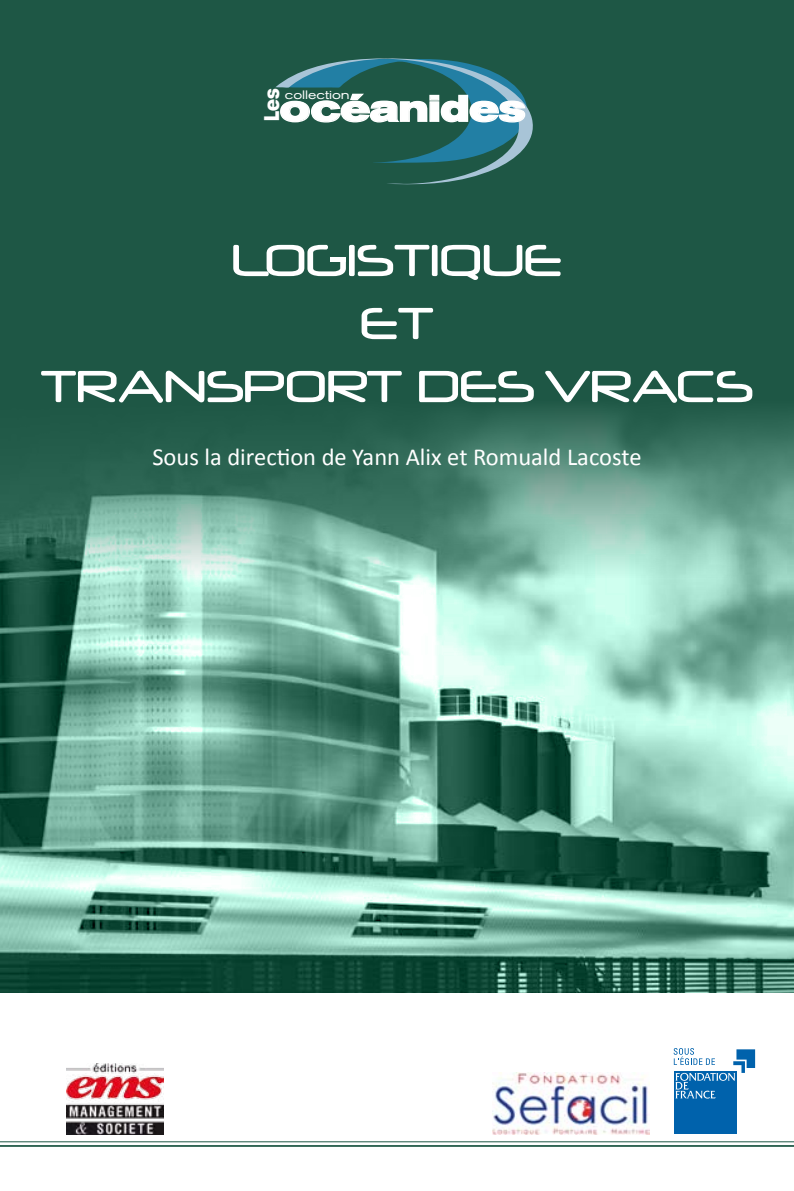
<style>
.page{position:relative;width:794px;height:1191px;background:#fff}
.page>*{position:absolute;margin:0;border:0;box-sizing:border-box;transform-origin:0 0}
.t1{font:52.5px/63px "Neuropol";color:#fff;text-align:center}
.t2{font:700 expanded 36.4px "Akzidenz Grotesk BE";color:#fff}
.t3{font:24.5px "Calibri";color:#fff}
.t4{font:700 expanded 21.18px "Akzidenz Grotesk BE";color:#fff;scale:.69 1}
.t5{font:expanded 12.08px "Akzidenz Grotesk BE";color:#fff}
</style>
<div class="page">
<div style="left:0;top:0;width:794px;height:992px;background:#1e5745"></div>
<img style="left:0;top:409px;width:794px;height:583px">
<img style="left:66px;top:1063px;width:98px;height:71px">
<svg style="left:275px;top:58px;width:258px;height:126px"></svg>
<hr style="left:0;top:1141px;width:794px;height:1px;background:#1e5745">
<hr style="left:0;top:1145px;width:794px;height:1px;background:#1e5745">
<img style="left:492px;top:1072px;width:157px;height:62px">
<div style="left:674px;top:1071px;width:62px;height:62px;background:#0062ac"></div>
<svg style="left:673px;top:1048px;width:82px;height:50px"></svg>
<svg style="left:331px;top:257px;width:15px;height:5px"></svg>
<p class="t4" style="left:259px;top:121px;width:48px;rotate:-90deg">Les</p>
<h2 class="t2" style="left:280px;top:88px;width:247px">océanides</h2>
<p class="t5" style="left:285px;top:88px;width:66px">collection</p>
<h1 class="t1" style="left:41px;top:228px;width:714px">LOGISTIQUE<br>ET<br>TRANSPORT DES VRACS</h1>
<p class="t3" style="left:152px;top:442px;width:491px">Sous la direction de Yann Alix et Romuald Lacoste</p>
</div>
